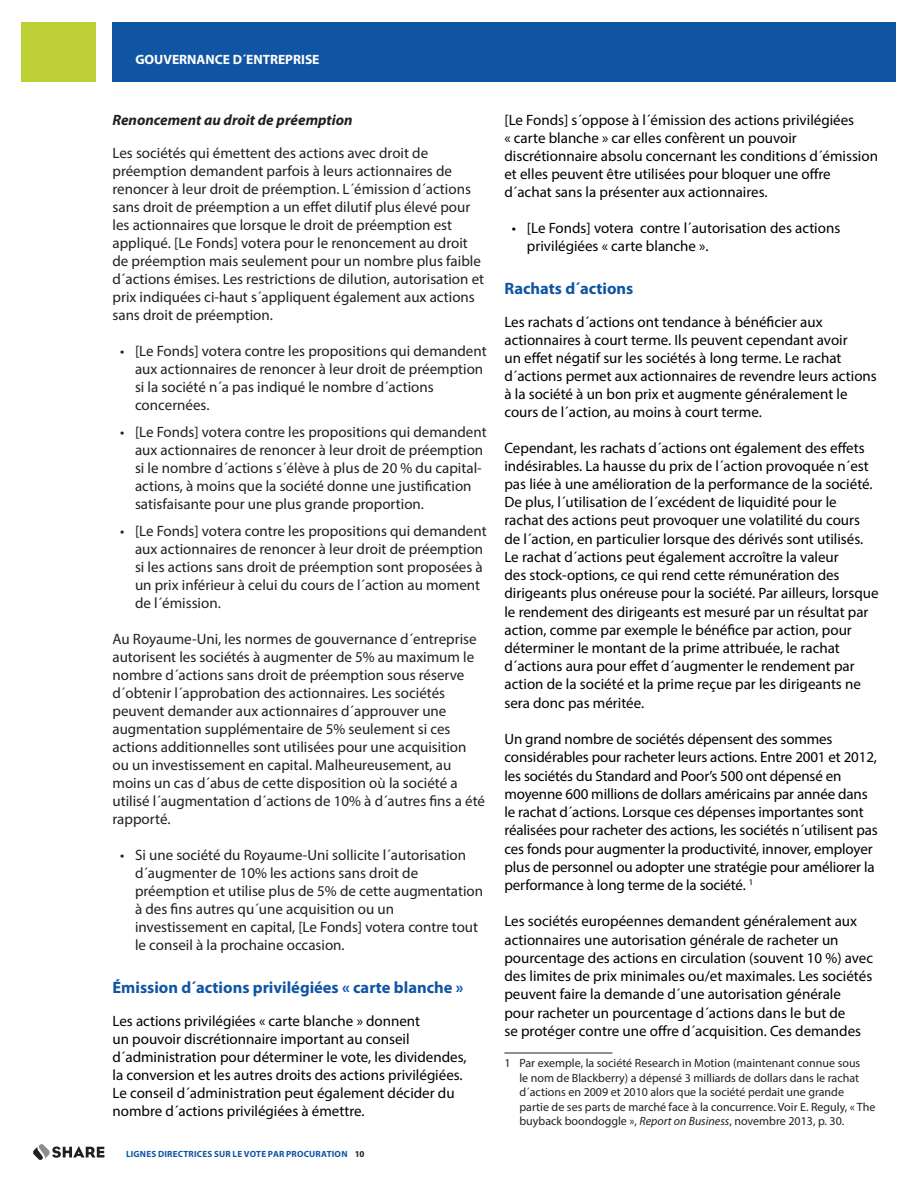
<style>
.page{position:relative;width:918px;height:1188px;background:#fff}
.page>*{position:absolute;margin:0;border:0;box-sizing:border-box;transform-origin:0 0}
.t1{font:700 16.5px "Myriad Pro";color:#1055a4}
.t2{font:15px/18.3px "Myriad Pro";color:#000}
.t3{font:15px/18px "Myriad Pro";color:#231f20}
.t4{font:italic 700 15px "Myriad Pro";color:#231f20}
.t5{font:700 13.5px "Myriad Pro";color:#fff}
.t6{font:12px/14.4px "Myriad Pro";color:#231f20}
.t7{font:700 9px "Myriad Pro";letter-spacing:.02em;color:#1055a4}
.s1{color:#231f20}
.s2{font-style:italic}
</style>
<div class="page">
<div style="left:112px;top:22px;width:784px;height:60px;background:#1055a4"></div>
<div style="left:22px;top:22px;width:74px;height:60px;background:#bdd036"></div>
<svg style="left:33px;top:1144px;width:71px;height:16px"></svg>
<hr style="left:504px;top:1053px;width:108px;height:1px;background:#231f20">
<p class="t5" style="left:135px;top:51px;width:186px">GOUVERNANCE D´ENTREPRISE</p>
<p class="t4" style="left:112px;top:110px;width:242px">Renoncement au droit de préemption</p>
<p class="t3" style="left:112px;top:144px;width:373px">Les sociétés qui émettent des actions avec droit de préemption demandent parfois à leurs actionnaires de renoncer à leur droit de préemption. L´émission d´actions sans droit de préemption a un effet dilutif plus élevé pour les actionnaires que lorsque le droit de préemption est appliqué. [Le Fonds] votera pour le renoncement au droit de préemption mais seulement pour un nombre plus faible d´actions émises. Les restrictions de dilution, autorisation et prix indiquées ci-haut s´appliquent également aux actions sans droit de préemption.</p>
<p class="t3" style="left:135px;top:342px;width:353px;text-indent:-15px">• [Le Fonds] votera contre les propositions qui demandent aux actionnaires de renoncer à leur droit de préemption si la société n´a pas indiqué le nombre d´actions concernées.</p>
<p class="t3" style="left:135px;top:423px;width:353px;text-indent:-15px">• [Le Fonds] votera contre les propositions qui demandent aux actionnaires de renoncer à leur droit de préemption si le nombre d´actions s´élève à plus de 20 % du capital&shy;actions, à moins que la société donne une justification satisfaisante pour une plus grande proportion.</p>
<p class="t3" style="left:135px;top:522px;width:353px;text-indent:-15px">• [Le Fonds] votera contre les propositions qui demandent aux actionnaires de renoncer à leur droit de préemption si les actions sans droit de préemption sont proposées à un prix inférieur à celui du cours de l´action au moment de l´émission.</p>
<p class="t3" style="left:112px;top:630px;width:374px">Au Royaume-Uni, les normes de gouvernance d´entreprise autorisent les sociétés à augmenter de 5% au maximum le nombre d´actions sans droit de préemption sous réserve d´obtenir l´approbation des actionnaires. Les sociétés peuvent demander aux actionnaires d´approuver une augmentation supplémentaire de 5% seulement si ces actions additionnelles sont utilisées pour une acquisition ou un investissement en capital. Malheureusement, au moins un cas d´abus de cette disposition où la société a utilisé l´augmentation d´actions de 10% à d´autres fins a été rapporté.</p>
<p class="t3" style="left:135px;top:846px;width:350px;text-indent:-15px">• Si une société du Royaume-Uni sollicite l´autorisation d´augmenter de 10% les actions sans droit de préemption et utilise plus de 5% de cette augmentation à des fins autres qu´une acquisition ou un investissement en capital, [Le Fonds] votera contre tout le conseil à la prochaine occasion.</p>
<p class="t1" style="left:112px;top:976px;width:353px">Émission d´actions privilégiées « carte blanche »</p>
<p class="t2" style="left:112px;top:1011px;width:356px">Les actions privilégiées « carte blanche » donnent<br>un pouvoir discrétionnaire important au conseil d´administration pour déterminer le vote, les dividendes, la conversion et les autres droits des actions privilégiées.<br>Le conseil d´administration peut également décider du nombre d´actions privilégiées à émettre.</p>
<p class="t7" style="left:126px;top:1148px;width:240px">LIGNES DIRECTRICES SUR LE VOTE PAR PROCURATION <span class="s1">10</span></p>
<p class="t2" style="left:504px;top:111px;width:375px">[Le Fonds] s´oppose à l´émission des actions privilégiées<br>« carte blanche » car elles confèrent un pouvoir discrétionnaire absolu concernant les conditions d´émission et elles peuvent être utilisées pour bloquer une offre d´achat sans la présenter aux actionnaires.</p>
<p class="t2" style="left:527px;top:219px;width:315px;text-indent:-15px">• [Le Fonds] votera contre l´autorisation des actions privilégiées « carte blanche ».</p>
<p class="t1" style="left:504px;top:277px;width:131px">Rachats d´actions</p>
<p class="t2" style="left:504px;top:312px;width:374px">Les rachats d´actions ont tendance à bénéficier aux actionnaires à court terme. Ils peuvent cependant avoir<br>un effet négatif sur les sociétés à long terme. Le rachat d´actions permet aux actionnaires de revendre leurs actions à la société à un bon prix et augmente généralement le cours de l´action, au moins à court terme.</p>
<p class="t2" style="left:504px;top:438px;width:376px">Cependant, les rachats d´actions ont également des effets indésirables. La hausse du prix de l´action provoquée n´est pas liée à une amélioration de la performance de la société.<br>De plus, l´utilisation de l´excédent de liquidité pour le rachat des actions peut provoquer une volatilité du cours de l´action, en particulier lorsque des dérivés sont utilisés.<br>Le rachat d´actions peut également accroître la valeur<br>des stock-options, ce qui rend cette rémunération des dirigeants plus onéreuse pour la société. Par ailleurs, lorsque le rendement des dirigeants est mesuré par un résultat par action, comme par exemple le bénéfice par action, pour déterminer le montant de la prime attribuée, le rachat d´actions aura pour effet d´augmenter le rendement par action de la société et la prime reçue par les dirigeants ne sera donc pas méritée.</p>
<p class="t2" style="left:504px;top:730px;width:375px">Un grand nombre de sociétés dépensent des sommes considérables pour racheter leurs actions. Entre 2001 et 2012, les sociétés du Standard and Poor’s 500 ont dépensé en moyenne 600 millions de dollars américains par année dans le rachat d´actions. Lorsque ces dépenses importantes sont réalisées pour racheter des actions, les sociétés n´utilisent pas ces fonds pour augmenter la productivité, innover, employer plus de personnel ou adopter une stratégie pour améliorer la performance à long terme de la société. <sup>1</sup></p>
<p class="t2" style="left:504px;top:912px;width:370px">Les sociétés européennes demandent généralement aux actionnaires une autorisation générale de racheter un pourcentage des actions en circulation (souvent 10 %) avec des limites de prix minimales ou/et maximales. Les sociétés peuvent faire la demande d´une autorisation générale pour racheter un pourcentage d´actions dans le but de<br>se protéger contre une offre d´acquisition. Ces demandes</p>
<p class="t6" style="left:519px;top:1056px;width:358px;text-indent:-15px">1 Par exemple, la société Research in Motion (maintenant connue sous<br>le nom de Blackberry) a dépensé 3 milliards de dollars dans le rachat d´actions en 2009 et 2010 alors que la société perdait une grande partie de ses parts de marché face à la concurrence. Voir E. Reguly, « The buyback boondoggle », <span class="s2">Report on Business</span>, novembre 2013, p. 30.</p>
</div>
